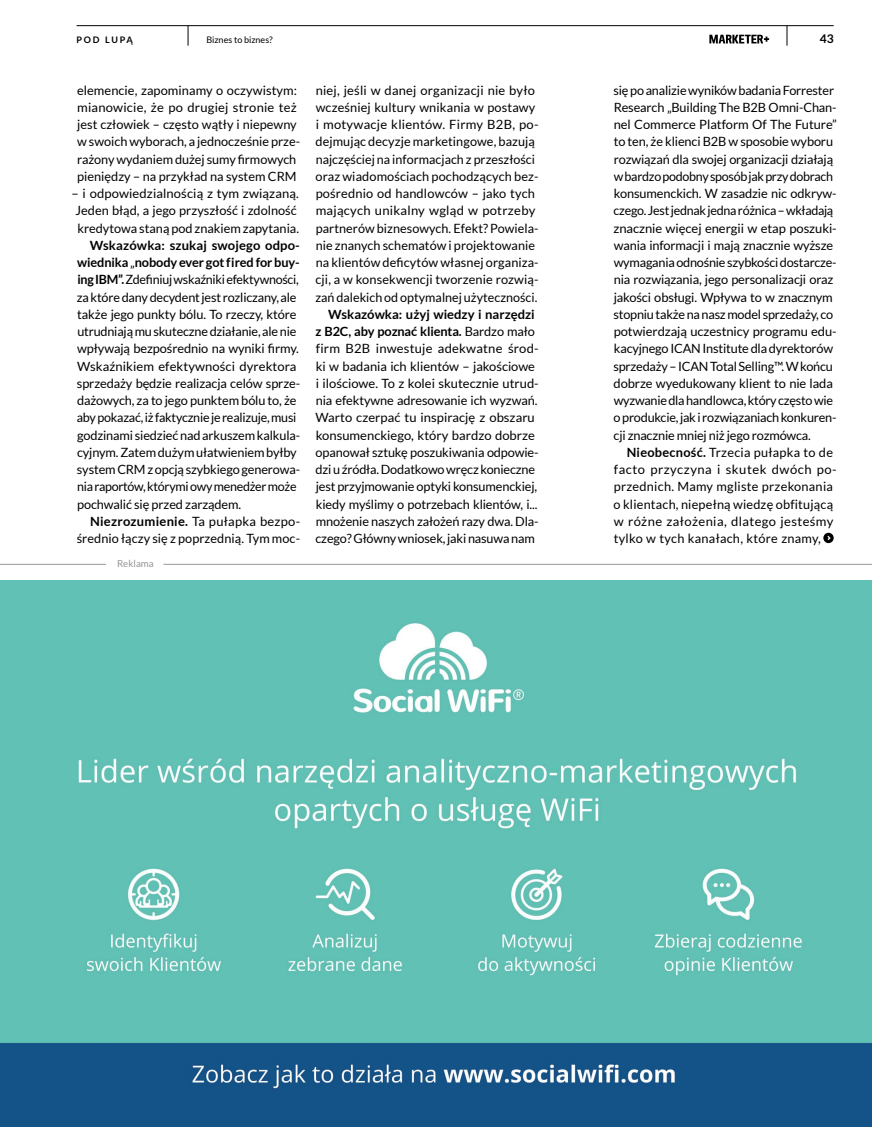
<style>
.page{position:relative;width:872px;height:1127px;background:#fff}
.page>*{position:absolute;margin:0;border:0;box-sizing:border-box;transform-origin:0 0}
.t1{font:12.75px/17.2px "Lato";letter-spacing:-.01em;color:#000}
.t2{font:12.75px/17.2px "Lato";letter-spacing:.01em;color:#000}
.t3{font:12.75px/17.2px "Lato";letter-spacing:.02em;color:#000}
.t4{font:700 12px "Lato";color:#000}
.t5{font:9.75px "Lato";color:#949698}
.t6{font:9px "Lato";color:#000}
.t7{font:700 9px "Lato";letter-spacing:.2em;color:#000}
.s1{font-weight:700}
</style>
<div class="page">
<hr style="left:77px;top:25px;width:756px;height:1px;background:#000">
<svg style="left:188px;top:26px;width:1px;height:20px"></svg>
<svg style="left:786px;top:26px;width:1px;height:20px"></svg>
<svg style="left:709px;top:35px;width:60px;height:8px"></svg>
<img style="left:0;top:580px;width:872px;height:547px">
<hr style="left:163px;top:564px;width:709px;height:1px;background:#949698">
<hr style="left:0;top:564px;width:106px;height:1px;background:#949698">
<svg style="left:823px;top:533px;width:10px;height:10px"></svg>
<svg style="left:827px;top:536px;width:3px;height:4px"></svg>
<p class="t7" style="left:77px;top:34px;width:58px">POD LUPĄ</p>
<p class="t6" style="left:206px;top:34px;width:68px">Biznes to biznes?</p>
<p class="t1" style="left:77px;top:81px;width:224px">elemencie, zapominamy o oczywistym: mianowicie, że po drugiej stronie też jest człowiek – często wątły i niepewny w swoich wyborach, a jednocześnie prze&shy;rażony wydaniem dużej sumy firmowych pieniędzy – na przykład na system CRM</p>
<p class="t1" style="left:72px;top:185px;width:229px;text-align:center">– i odpowiedzialnością z tym związaną.<br>Jeden błąd, a jego przyszłość i zdolność kredytowa staną pod znakiem zapytania.</p>
<p class="t1" style="left:77px;top:236px;width:225px;text-indent:13px"><span class="s1">Wskazówka: szukaj swojego odpo&shy;wiednika</span> „<span class="s1">nobody ever got fired for buy&shy;ing IBM”.</span> Zdefiniuj wskaźniki efektywności, za które dany decydent jest rozliczany, ale także jego punkty bólu. To rzeczy, które utrudniają mu skuteczne działanie, ale nie wpływają bezpośrednio na wyniki firmy.<br>Wskaźnikiem efektywności dyrektora sprzedaży będzie realizacja celów sprze&shy;dażowych, za to jego punktem bólu to, że aby pokazać, iż faktycznie je realizuje, musi godzinami siedzieć nad arkuszem kalkula&shy;cyjnym. Zatem dużym ułatwieniem byłby system CRM z opcją szybkiego generowa&shy;nia raportów, którymi owy menedżer może pochwalić się przed zarządem.</p>
<p class="t1" style="left:77px;top:512px;width:225px;text-align:right"><span class="s1">Niezrozumienie.</span> Ta pułapka bezpo&shy;średnio łączy się z poprzednią. Tym moc-</p>
<p class="t5" style="left:117px;top:558px;width:38px">Reklama</p>
<p class="t2" style="left:315px;top:81px;width:225px">niej, jeśli w danej organizacji nie było wcześniej kultury wnikania w postawy i motywacje klientów. Firmy B2B, po&shy;dejmując decyzje marketingowe, bazują najczęściej na informacjach z przeszłości oraz wiadomościach pochodzących bez&shy;pośrednio od handlowców – jako tych mających unikalny wgląd w potrzeby partnerów biznesowych. Efekt? Powiela&shy;nie znanych schematów i projektowanie na klientów deficytów własnej organiza&shy;cji, a w konsekwencji tworzenie rozwią&shy;zań dalekich od optymalnej użyteczności.</p>
<p class="t1" style="left:315px;top:305px;width:225px;text-indent:13px"><span class="s1">Wskazówka: użyj wiedzy i narzędzi z B2C, aby poznać klienta.</span> Bardzo mało firm B2B inwestuje adekwatne środ&shy;ki w badania ich klientów – jakościowe i ilościowe. To z kolei skutecznie utrud&shy;nia efektywne adresowanie ich wyzwań.<br>Warto czerpać tu inspirację z obszaru konsumenckiego, który bardzo dobrze opanował sztukę poszukiwania odpowie&shy;dzi u źródła. Dodatkowo wręcz konieczne jest przyjmowanie optyki konsumenckiej, kiedy myślimy o potrzebach klientów, i... mnożenie naszych założeń razy dwa. Dla&shy;czego? Główny wniosek, jaki nasuwa nam</p>
<p class="t4" style="left:819px;top:32px;width:15px">43</p>
<p class="t1" style="left:613px;top:81px;width:225px">się po analizie wyników badania Forrester Research „Building The B2B Omni-Chan&shy;nel Commerce Platform Of The Future” to ten, że klienci B2B w sposobie wyboru rozwiązań dla swojej organizacji działają w bardzo podobny sposób jak przy dobrach konsumenckich. W zasadzie nic odkryw&shy;czego. Jest jednak jedna różnica – wkładają znacznie więcej energii w etap poszuki&shy;wania informacji i mają znacznie wyższe wymagania odnośnie szybkości dostarcze&shy;nia rozwiązania, jego personalizacji oraz jakości obsługi. Wpływa to w znacznym stopniu także na nasz model sprzedaży, co potwierdzają uczestnicy programu edu&shy;kacyjnego ICAN Institute dla dyrektorów sprzedaży – ICAN Total Selling™. W końcu dobrze wyedukowany klient to nie lada wyzwanie dla handlowca, który często wie o produkcie, jak i rozwiązaniach konkuren&shy;cji znacznie mniej niż jego rozmówca.</p>
<p class="t3" style="left:613px;top:443px;width:225px;text-indent:13px"><span class="s1">Nieobecność.</span> Trzecia pułapka to de facto przyczyna i skutek dwóch po&shy;przednich. Mamy mgliste przekonania o klientach, niepełną wiedzę obfitującą w różne założenia, dlatego jesteśmy tylko w tych kanałach, które znamy,</p>
</div>
